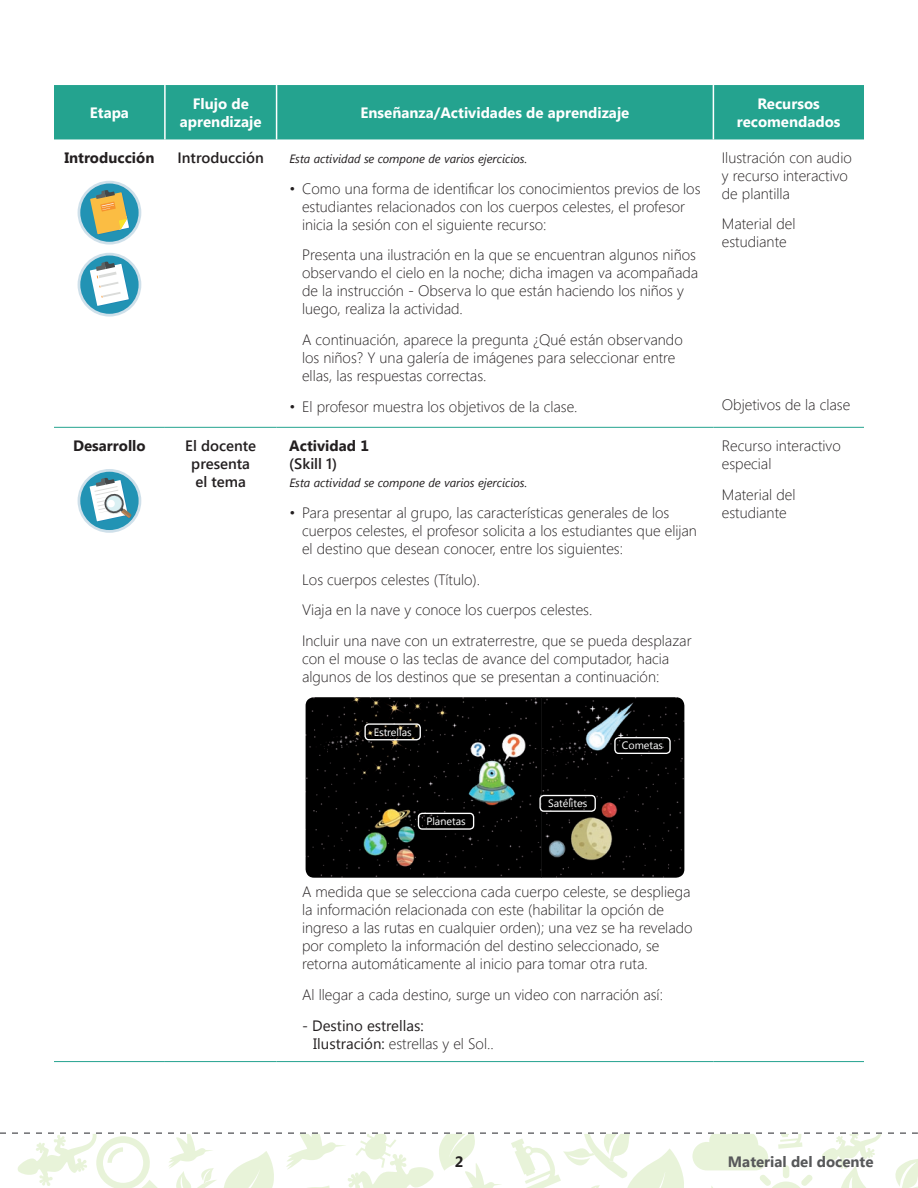
<style>
.page{position:relative;width:918px;height:1188px;background:#fff}
.page>*{position:absolute;margin:0;border:0;box-sizing:border-box;transform-origin:0 0}
.t1{font:300 15px/18px "Segoe UI";color:#231f20}
.t2{font:700 15px/18px "Segoe UI";color:#fff;text-align:center}
.t3{font:15px/18px "Segoe UI";color:#231f20}
.t4{font:600 15px/18px "Segoe UI";color:#231f20;text-align:center}
.t5{font:700 15px "Segoe UI";color:#231f20}
.t6{font:700 15px "Segoe UI";color:#57585a}
.t7{font:italic 12px "Segoe UI";color:#231f20}
.t8{font:10.65px "Segoe UI";color:#fff}
.s1{font-weight:300}
</style>
<div class="page">
<svg style="left:0;top:1132px;width:918px;height:56px"></svg>
<div style="left:54px;top:85px;width:810px;height:54px;background:#24a38f"></div>
<hr style="left:54px;top:1061px;width:111px;height:1px;background:#24a38f">
<hr style="left:165px;top:1061px;width:112px;height:1px;background:#24a38f">
<hr style="left:277px;top:1061px;width:436px;height:1px;background:#24a38f">
<hr style="left:713px;top:1061px;width:151px;height:1px;background:#24a38f">
<hr style="left:164px;top:85px;width:2px;height:54px;background:#fff">
<hr style="left:276px;top:85px;width:1px;height:54px;background:#fff">
<hr style="left:713px;top:85px;width:1px;height:54px;background:#fff">
<hr style="left:54px;top:427px;width:111px;height:1px;background:#24a38f">
<hr style="left:165px;top:427px;width:112px;height:1px;background:#24a38f">
<hr style="left:277px;top:427px;width:436px;height:1px;background:#24a38f">
<hr style="left:713px;top:427px;width:151px;height:1px;background:#24a38f">
<svg style="left:78px;top:181px;width:63px;height:64px"></svg>
<div style="left:80px;top:184px;width:59px;height:58px;background:#2293b4;border-radius:50%"></div>
<svg style="left:90px;top:190px;width:40px;height:45px"></svg>
<svg style="left:78px;top:253px;width:63px;height:64px"></svg>
<div style="left:80px;top:256px;width:59px;height:58px;background:#2293b4;border-radius:50%"></div>
<svg style="left:90px;top:261px;width:40px;height:46px"></svg>
<svg style="left:78px;top:469px;width:63px;height:64px"></svg>
<div style="left:80px;top:472px;width:59px;height:58px;background:#2293b4;border-radius:50%"></div>
<svg style="left:90px;top:478px;width:42px;height:44px"></svg>
<img style="left:306px;top:697px;width:378px;height:181px">
<div style="left:364px;top:723px;width:57px;height:17px;border:1px solid #fff;border-radius:4px"></div>
<div style="left:418px;top:813px;width:56px;height:17px;border:1px solid #fff;border-radius:4px"></div>
<div style="left:539px;top:795px;width:57px;height:17px;border:1px solid #fff;border-radius:4px"></div>
<div style="left:614px;top:737px;width:57px;height:17px;border:1px solid #fff;border-radius:4px"></div>
<p class="t2" style="left:90px;top:103px;width:41px">Etapa</p>
<p class="t2" style="left:180px;top:94px;width:83px">Flujo de aprendizaje</p>
<p class="t2" style="left:361px;top:103px;width:270px">Enseñanza/Actividades de aprendizaje</p>
<p class="t2" style="left:737px;top:94px;width:105px">Recursos recomendados</p>
<p class="t5" style="left:64px;top:147px;width:92px">Introducción</p>
<p class="t4" style="left:178px;top:148px;width:88px">Introducción</p>
<p class="t7" style="left:289px;top:150px;width:239px">Esta actividad se compone de varios ejercicios.</p>
<p class="t1" style="left:302px;top:179px;width:400px;text-indent:-13px">• Como una forma de identificar los conocimientos previos de los estudiantes relacionados con los cuerpos celestes, el profesor inicia la sesión con el siguiente recurso:</p>
<p class="t1" style="left:302px;top:245px;width:398px">Presenta una ilustración en la que se encuentran algunos niños observando el cielo en la noche; dicha imagen va acompañada de la instrucción - Observa lo que están haciendo los niños y luego, realiza la actividad.</p>
<p class="t1" style="left:302px;top:330px;width:382px">A continuación, aparece la pregunta ¿Qué están observando los niños? Y una galería de imágenes para seleccionar entre ellas, las respuestas correctas.</p>
<p class="t1" style="left:289px;top:397px;width:290px">• El profesor muestra los objetivos de la clase.</p>
<p class="t1" style="left:722px;top:148px;width:131px">Ilustración con audio y recurso interactivo de plantilla</p>
<p class="t1" style="left:722px;top:214px;width:75px">Material del estudiante</p>
<p class="t1" style="left:722px;top:395px;width:130px">Objetivos de la clase</p>
<p class="t5" style="left:73px;top:435px;width:74px">Desarrollo</p>
<p class="t4" style="left:185px;top:437px;width:72px">El docente presenta el tema</p>
<p class="t5" style="left:289px;top:435px;width:81px">Actividad 1</p>
<p class="t4" style="left:289px;top:455px;width:49px">(Skill 1)</p>
<p class="t7" style="left:289px;top:474px;width:239px">Esta actividad se compone de varios ejercicios.</p>
<p class="t1" style="left:302px;top:503px;width:396px;text-indent:-13px">• Para presentar al grupo, las características generales de los cuerpos celestes, el profesor solicita a los estudiantes que elijan el destino que desean conocer, entre los siguientes:</p>
<p class="t1" style="left:302px;top:563px;width:391px;line-height:30.8px">Los cuerpos celestes (Título).<br>Viaja en la nave y conoce los cuerpos celestes.<br>Incluir una nave con un extraterrestre, que se pueda desplazar</p>
<p class="t1" style="left:302px;top:649px;width:369px">con el mouse o las teclas de avance del computador, hacia algunos de los destinos que se presentan a continuación:</p>
<p class="t8" style="left:374px;top:725px;width:39px">Estrellas</p>
<p class="t8" style="left:426px;top:814px;width:41px">Planetas</p>
<p class="t8" style="left:548px;top:796px;width:41px">Satélites</p>
<p class="t8" style="left:622px;top:738px;width:43px">Cometas</p>
<p class="t1" style="left:302px;top:882px;width:392px">A medida que se selecciona cada cuerpo celeste, se despliega la información relacionada con este (habilitar la opción de ingreso a las rutas en cualquier orden); una vez se ha revelado por completo la información del destino seleccionado, se retorna automáticamente al inicio para tomar otra ruta.</p>
<p class="t1" style="left:302px;top:985px;width:362px">Al llegar a cada destino, surge un video con narración así:</p>
<p class="t3" style="left:313px;top:1016px;width:182px;text-indent:-11px">- Destino estrellas:<br>Ilustración: <span class="s1">estrellas y el Sol..</span></p>
<p class="t1" style="left:722px;top:436px;width:120px">Recurso interactivo especial</p>
<p class="t1" style="left:722px;top:485px;width:75px">Material del estudiante</p>
<p class="t5" style="left:455px;top:1151px;width:10px">2</p>
<p class="t6" style="left:728px;top:1151px;width:147px">Material del docente</p>
</div>
